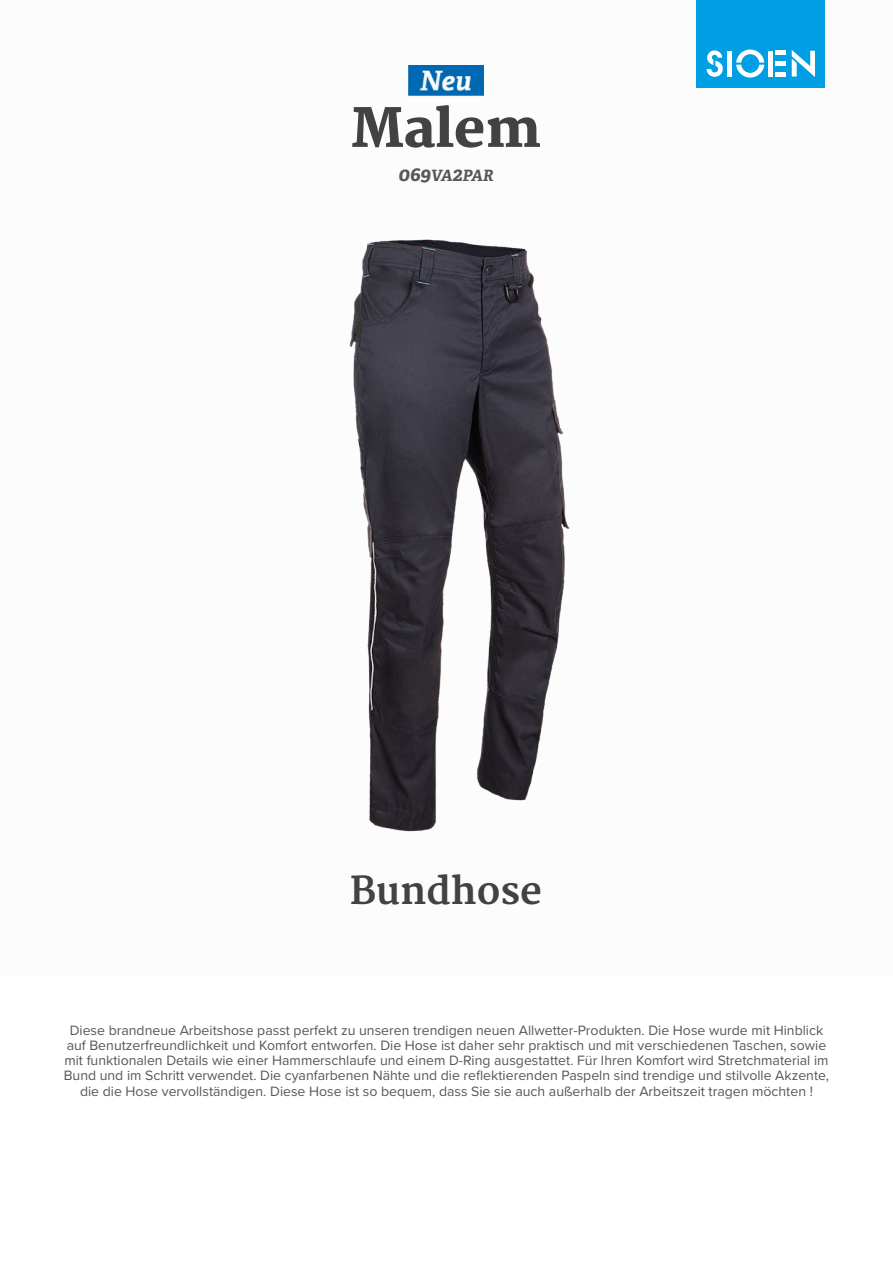
<style>
.page{position:relative;width:893px;height:1263px;background:#fff}
.page>*{position:absolute;margin:0;border:0;box-sizing:border-box;transform-origin:0 0}
.t1{font:800 52.5px "Merriweather";color:#424243}
.t2{font:700 37.5px "Merriweather";color:#424243}
.t3{font:italic 700 15.6px "Adelle PE";color:#575756}
.t4{font:14.1px/15.3px "Proxima Nova";color:#575756;text-align:center}
.s1{font-size:19.5px}
</style>
<div class="page">
<div style="left:697px;top:0;width:128px;height:88px;background:#009fe3"></div>
<svg style="left:707px;top:50px;width:16px;height:27px"></svg>
<svg style="left:736px;top:50px;width:28px;height:28px"></svg>
<div style="left:727px;top:51px;width:5px;height:26px;background:#fff"></div>
<div style="left:768px;top:51px;width:5px;height:26px;background:#fff"></div>
<div style="left:775px;top:72px;width:11px;height:5px;background:#fff"></div>
<div style="left:775px;top:61px;width:11px;height:5px;background:#fff"></div>
<hr style="left:775px;top:51px;width:11px;height:4px;background:#fff">
<svg style="left:792px;top:50px;width:23px;height:27px"></svg>
<img style="left:349px;top:239px;width:221px;height:593px">
<img style="left:408px;top:65px;width:75px;height:31px">
<h1 class="t1" style="left:351px;top:98px;width:192px">Malem</h1>
<p class="t3" style="left:398px;top:164px;width:96px"><span class="s1">069</span>VA<span class="s1">2</span>PAR</p>
<h2 class="t2" style="left:350px;top:869px;width:194px">Bundhose</h2>
<p class="t4" style="left:64px;top:1022px;width:767px">Diese brandneue Arbeitshose passt perfekt zu unseren trendigen neuen Allwetter-Produkten. Die Hose wurde mit Hinblick auf Benutzerfreundlichkeit und Komfort entworfen. Die Hose ist daher sehr praktisch und mit verschiedenen Taschen, sowie mit funktionalen Details wie einer Hammerschlaufe und einem D-Ring ausgestattet. Für Ihren Komfort wird Stretchmaterial im Bund und im Schritt verwendet. Die cyanfarbenen Nähte und die reflektierenden Paspeln sind trendige und stilvolle Akzente, die die Hose vervollständigen. Diese Hose ist so bequem, dass Sie sie auch außerhalb der Arbeitszeit tragen möchten !</p>
</div>
